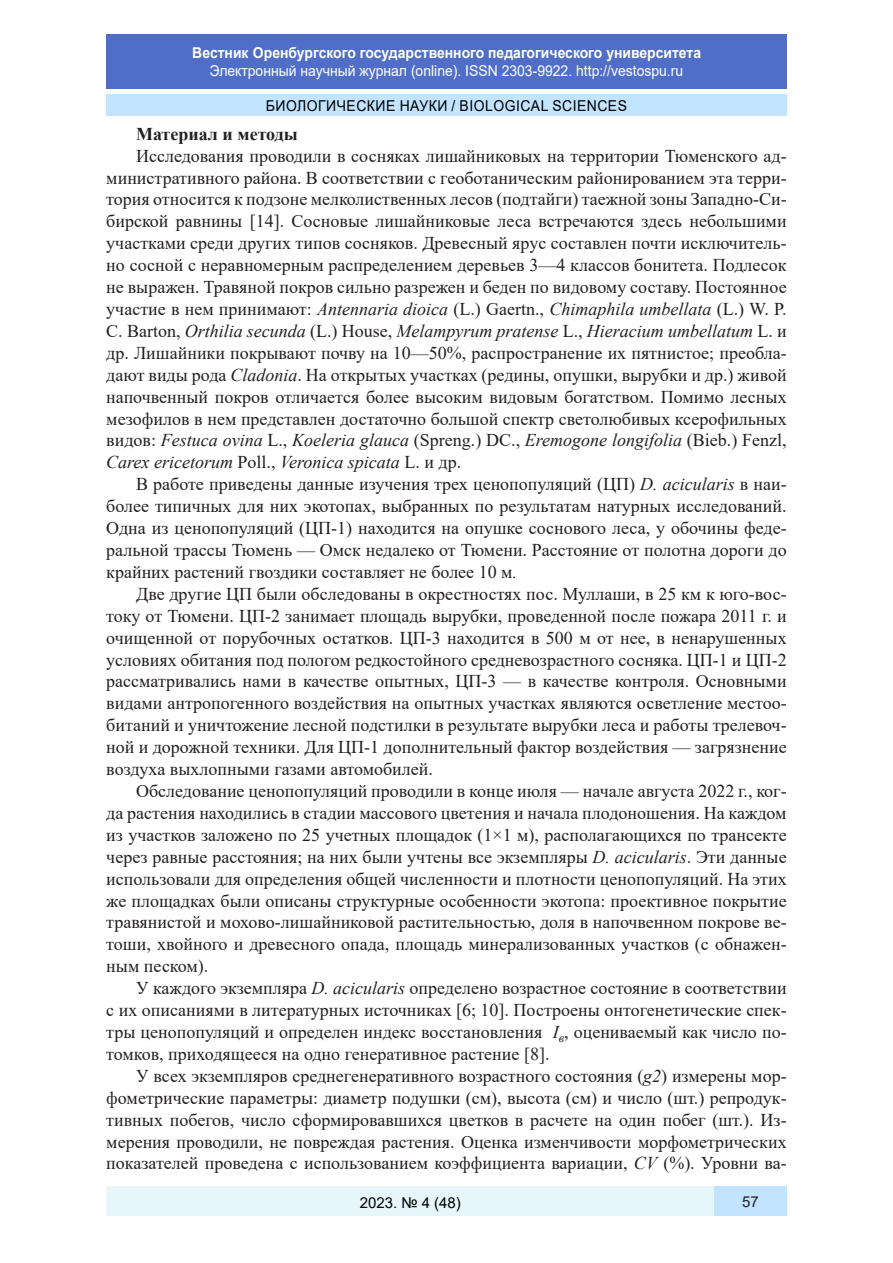
<style>
.page{position:relative;width:893px;height:1263px;background:#fff}
.page>*{position:absolute;margin:0;border:0;box-sizing:border-box;transform-origin:0 0}
.Стиль2{font:18px/21.9px "Times New Roman";color:#231f20;text-align:justify}
.Стиль2-2{font:700 18px "Times New Roman";color:#231f20}
.t1{font:15px "Arial";color:#fff;scale:.93 1}
.t2{font:700 15px "Arial";color:#fff;scale:.93 1}
.t3{font:15px "Arial";letter-spacing:.035em;color:#000;scale:.93 1}
.t4{font:15px "Arial";letter-spacing:.035em;color:#000}
.t5{font:15px "Arial";color:#231f20}
.s1{font-style:italic}
</style>
<div class="page">
<div style="left:106px;top:95px;width:681px;height:21px;background:#c3e4ff"></div>
<div style="left:106px;top:34px;width:681px;height:55px;background:#506ec8"></div>
<div style="left:106px;top:1186px;width:608px;height:30px;background:#e6f6fb"></div>
<div style="left:714px;top:1186px;width:73px;height:30px;background:#c3e4ff"></div>
<p class="t2" style="left:192px;top:42px;width:549px">Вестник Оренбургского государственного педагогического университета</p>
<p class="t1" style="left:210px;top:60px;width:511px">Электронный научный журнал (online). ISSN 2303-9922. http://vestospu.ru</p>
<p class="t3" style="left:266px;top:95px;width:390px">БИОЛОГИЧЕСКИЕ НАУКИ / BIOLOGICAL SCIENCES</p>
<p class="Стиль2-2" style="left:136px;top:121px;width:163px">Материал и методы</p>
<p class="Стиль2" style="left:106px;top:144px;width:682px;text-indent:30px">Исследования проводили в сосняках лишайниковых на территории Тюменского ад&shy;министративного района. В соответствии с геоботаническим районированием эта терри&shy;тория относится к подзоне мелколиственных лесов (подтайги) таежной зоны Западно-Си&shy;бирской равнины [14]. Сосновые лишайниковые леса встречаются здесь небольшими участками среди других типов сосняков. Древесный ярус составлен почти исключитель&shy;но сосной с неравномерным распределением деревьев 3—4 классов бонитета. Подлесок не выражен. Травяной покров сильно разрежен и беден по видовому составу. Постоянное участие в нем принимают: <span class="s1">Antennaria dioica</span> (L.) Gaertn., <span class="s1">Chimaphila umbellata</span> (L.) W. P.<br>C. Barton, <span class="s1">Orthilia secunda</span> (L.) House, <span class="s1">Melampyrum pratense</span> L., <span class="s1">Hieracium umbellatum</span> L. и др. Лишайники покрывают почву на 10—50%, распространение их пятнистое; преобла&shy;дают виды рода <span class="s1">Cladonia</span>. На открытых участках (редины, опушки, вырубки и др.) живой напочвенный покров отличается более высоким видовым богатством. Помимо лесных мезофилов в нем представлен достаточно большой спектр светолюбивых ксерофильных видов: <span class="s1">Festuca ovina</span> L., <span class="s1">Koeleria glauca</span> (Spreng.) DC., <span class="s1">Eremogone longifolia</span> (Bieb.) Fenzl, <span class="s1">Carex ericetorum</span> Poll., <span class="s1">Veronica spicata</span> L. и др.</p>
<p class="Стиль2" style="left:106px;top:473px;width:682px;text-indent:30px">В работе приведены данные изучения трех ценопопуляций (ЦП) <span class="s1">D. acicularis</span> в наи&shy;более типичных для них экотопах, выбранных по результатам натурных исследований.<br>Одна из ценопопуляций (ЦП-1) находится на опушке соснового леса, у обочины феде&shy;ральной трассы Тюмень — Омск недалеко от Тюмени. Расстояние от полотна дороги до крайних растений гвоздики составляет не более 10 м<span class="s1">.</span></p>
<p class="Стиль2" style="left:106px;top:582px;width:682px;text-indent:30px">Две другие ЦП были обследованы в окрестностях пос. Муллаши, в 25 км к юго-вос&shy;току от Тюмени. ЦП-2 занимает площадь вырубки, проведенной после пожара 2011 г. и очищенной от порубочных остатков. ЦП-3 находится в 500 м от нее, в ненарушенных условиях обитания под пологом редкостойного средневозрастного сосняка. ЦП-1 и ЦП-2 рассматривались нами в качестве опытных, ЦП-3 — в качестве контроля. Основными видами антропогенного воздействия на опытных участках являются осветление местоо&shy;битаний и уничтожение лесной подстилки в результате вырубки леса и работы трелевоч&shy;ной и дорожной техники. Для ЦП-1 дополнительный фактор воздействия — загрязнение воздуха выхлопными газами автомобилей.</p>
<p class="Стиль2" style="left:106px;top:779px;width:682px;text-indent:30px">Обследование ценопопуляций проводили в конце июля — начале августа 2022 г., ког&shy;да растения находились в стадии массового цветения и начала плодоношения. На каждом из участков заложено по 25 учетных площадок (1×1 м), располагающихся по трансекте через равные расстояния; на них были учтены все экземпляры <span class="s1">D. acicularis</span>. Эти данные использовали для определения общей численности и плотности ценопопуляций. На этих же площадках были описаны структурные особенности экотопа: проективное покрытие травянистой и мохово-лишайниковой растительностью, доля в напочвенном покрове ве&shy;тоши, хвойного и древесного опада, площадь минерализованных участков (с обнажен&shy;ным песком).</p>
<p class="Стиль2" style="left:106px;top:977px;width:682px;text-indent:30px">У каждого экземпляра <span class="s1">D. acicularis</span> определено возрастное состояние в соответствии с их описаниями в литературных источниках [6; 10]. Построены онтогенетические спек&shy;тры ценопопуляций и определен индекс восстановления <span class="s1">I</span><sub>в</sub>, оцениваемый как число по&shy;томков, приходящееся на одно генеративное растение [8].</p>
<p class="Стиль2" style="left:106px;top:1064px;width:682px;text-indent:30px">У всех экземпляров среднегенеративного возрастного состояния (<span class="s1">g2</span>) измерены мор&shy;фометрические параметры: диаметр подушки (см), высота (см) и число (шт.) репродук&shy;тивных побегов, число сформировавшихся цветков в расчете на один побег (шт.). Из&shy;мерения проводили, не повреждая растения. Оценка изменчивости морфометрических показателей проведена с использованием коэффициента вариации, <span class="s1">CV</span> (%). Уровни ва-</p>
<p class="t4" style="left:360px;top:1192px;width:103px">2023. № 4 (48)</p>
<p class="t5" style="left:742px;top:1191px;width:18px">57</p>
</div>
